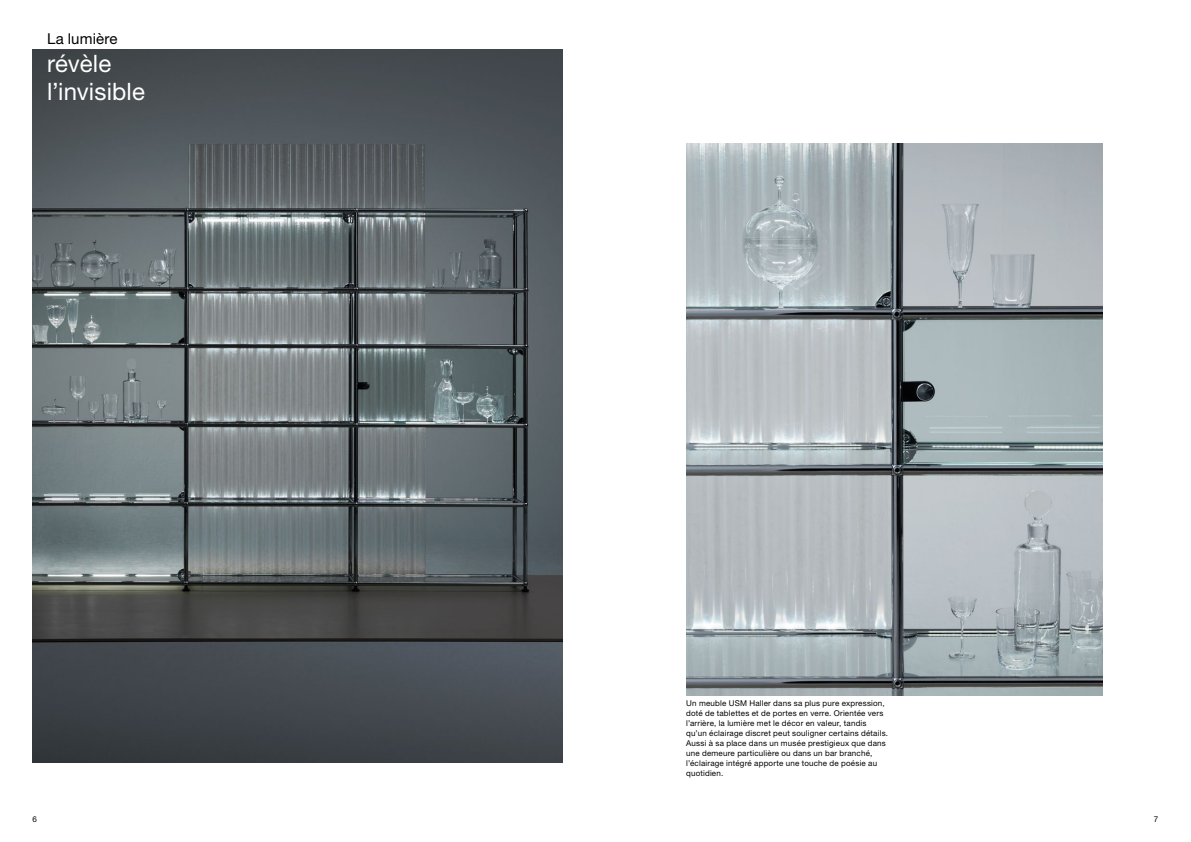
<style>
.page{position:relative;width:1191px;height:842px;background:#fff}
.page>*{position:absolute;margin:0;border:0;box-sizing:border-box;transform-origin:0 0}
.t1{font:24px/28px "Helvetica Neue LT Pro";letter-spacing:.005em;color:#fff}
.t2{font:15px "Helvetica Neue LT Pro";letter-spacing:.01em;color:#000}
.t3{font:8px/10px "Helvetica Neue LT Pro";letter-spacing:.025em;color:#000}
</style>
<div class="page">
<img style="left:33px;top:50px;width:530px;height:713px">
<img style="left:686px;top:143px;width:416px;height:552px">
<h2 class="t2" style="left:47px;top:29px;width:72px">La lumière</h2>
<h1 class="t1" style="left:47px;top:49px;width:99px">révèle l’invisible</h1>
<p class="t3" style="left:686px;top:698px;width:203px">Un meuble USM Haller dans sa plus pure expression, doté de tablettes et de portes en verre. Orientée vers l’arrière, la lumière met le décor en valeur, tandis qu’un éclairage discret peut souligner certains détails.<br>Aussi à sa place dans un musée prestigieux que dans une demeure particulière ou dans un bar branché, l’éclairage intégré apporte une touche de poésie au quotidien.</p>
<p class="t3" style="left:33px;top:814px;width:6px">6</p>
<p class="t3" style="left:1154px;top:814px;width:6px">7</p>
</div>
